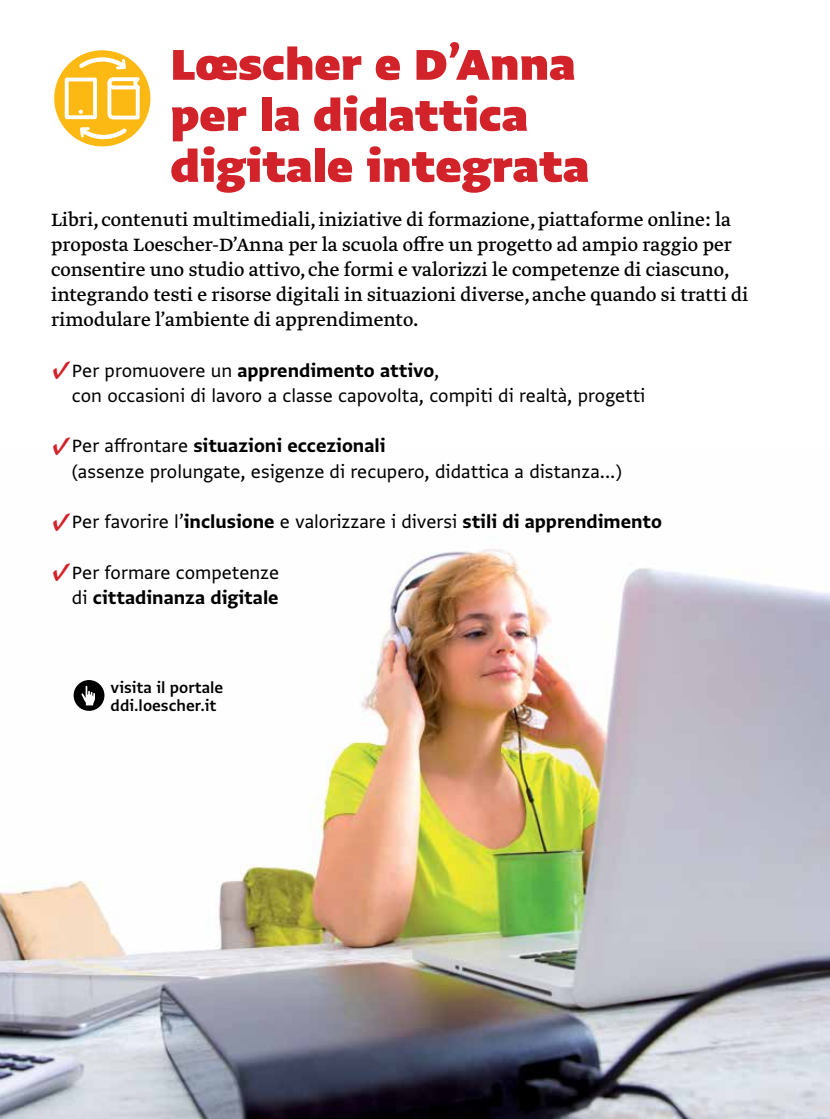
<style>
.page{position:relative;width:830px;height:1119px;background:#fff}
.page>*{position:absolute;margin:0;border:0;box-sizing:border-box;transform-origin:0 0}
.t1{font:900 51px/51px "Greta Sans Std";color:#d2232a}
.t2{font:21px/25.2px "Greta Text Pro";color:#000}
.t3{font:21px "Greta Sans Std";color:#000}
.t4{font:21px "Greta Sans Std Bld";color:#000}
.t5{font:18px/18px "Greta Sans Std Sm Bld";color:#000}
.s1{font-size:48px;color:#d2232a}
.s2{font-family:"Greta Sans Std"}
.s3{font-family:"Greta Sans Std Bld";font-size:48px;color:#d2232a}
.s4{font-family:"Greta Sans Std Bld"}
</style>
<div class="page">
<img style="left:0;top:549px;width:829px;height:569px">
<div style="left:54px;top:50px;width:96px;height:96px;background:#fdb913;border-radius:50%"></div>
<div style="left:65px;top:78px;width:32px;height:41px;border:4px solid #fff"></div>
<svg style="left:77px;top:51px;width:52px;height:19px"></svg>
<svg style="left:77px;top:79px;width:64px;height:66px"></svg>
<svg style="left:74px;top:680px;width:30px;height:30px"></svg>
<h1 class="t1" style="left:170px;top:38px;width:420px">Lœscher e D’Anna per la didattica digitale integrata</h1>
<p class="t2" style="left:51px;top:207px;width:698px">Libri, contenuti multimediali, iniziative di formazione, piattaforme online: la proposta Loescher-D’Anna per la scuola offre un progetto ad ampio raggio per consentire uno studio attivo, che formi e valorizzi le competenze di ciascuno, integrando testi e risorse digitali in situazioni diverse, anche quando si tratti di rimodulare l’ambiente di apprendimento.</p>
<p class="t4" style="left:51px;top:358px;width:390px"><span class="s1">✓</span><span class="s2">Per promuovere un</span> apprendimento attivo<span class="s2">,</span></p>
<p class="t3" style="left:72px;top:383px;width:574px">con occasioni di lavoro a classe capovolta, compiti di realtà, progetti</p>
<p class="t4" style="left:51px;top:433px;width:336px"><span class="s1">✓</span><span class="s2">Per affrontare</span> situazioni eccezionali</p>
<p class="t3" style="left:72px;top:459px;width:551px">(assenze prolungate, esigenze di recupero, didattica a distanza...)</p>
<p class="t3" style="left:51px;top:509px;width:612px"><span class="s3">✓</span>Per favorire l’<span class="s4">inclusione</span> e valorizzare i diversi <span class="s4">stili di apprendimento</span></p>
<p class="t3" style="left:51px;top:560px;width:229px"><span class="s3">✓</span>Per formare competenze</p>
<p class="t4" style="left:72px;top:585px;width:208px"><span class="s2">di</span> cittadinanza digitale</p>
<p class="t5" style="left:111px;top:678px;width:114px">visita il portale ddi.loescher.it</p>
</div>
